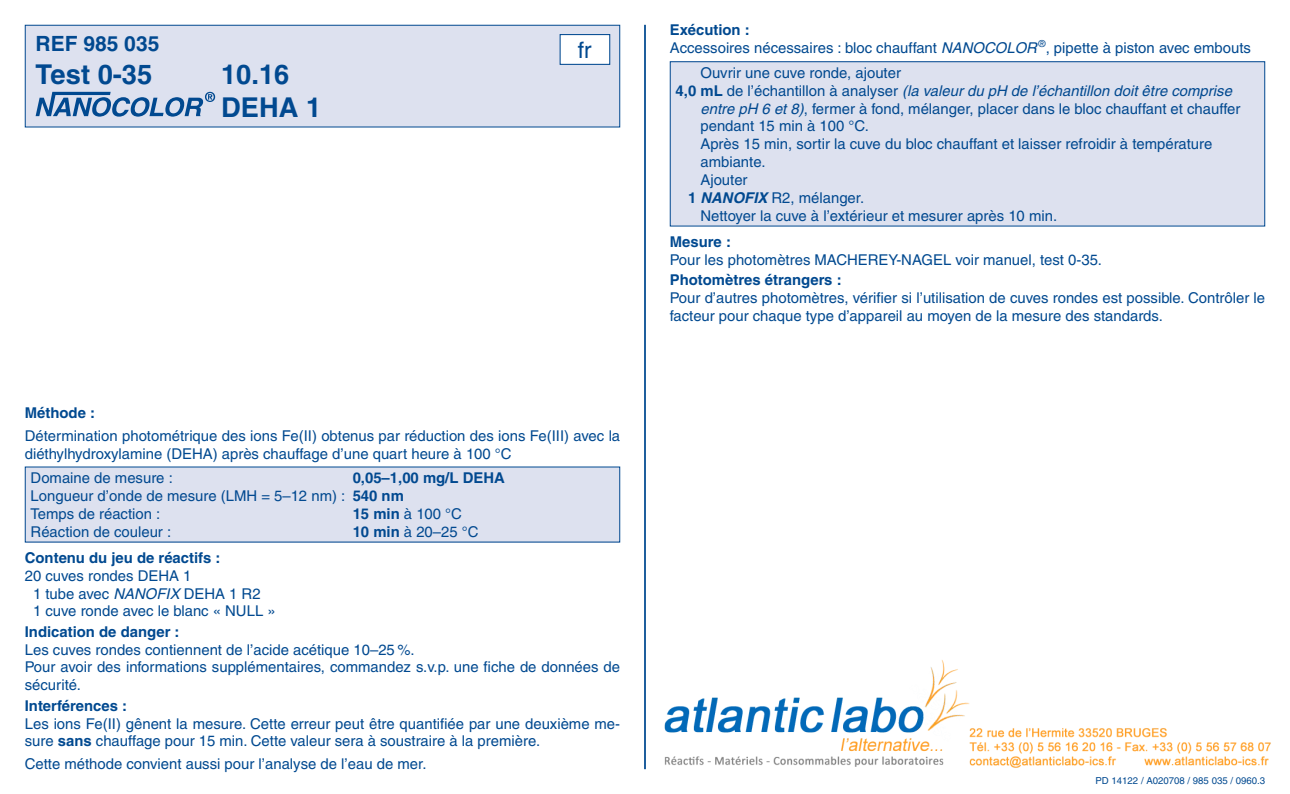
<style>
.page{position:relative;width:1290px;height:794px;background:#fff}
.page>*{position:absolute;margin:0;border:0;box-sizing:border-box;transform-origin:0 0}
.t1{font:700 27.3px/32.9px "Helvetica LT Pro";color:#014990}
.t2{font:22.75px "Helvetica";color:#014990}
.t3{font:700 21px "Helvetica LT Pro";color:#014990}
.t4{font:14.88px/17.8px "Helvetica LT Pro";color:#014990}
.t5{font:700 14.88px "Helvetica LT Pro";color:#014990}
.t6{font:italic 14.88px "Helvetica LT Pro";color:#014990}
.t7{font:9.62px "Helvetica LT Pro";color:#014990}
.s1{font-weight:700}
.s2{font-style:italic}
.s3{font-weight:700;font-style:normal}
.s4{font-style:normal}
.s5{font-weight:700;font-style:italic}
</style>
<div class="page">
<div style="left:25px;top:25px;width:595px;height:102px;background:#dde1ef"></div>
<svg style="left:36px;top:92px;width:179px;height:25px"></svg>
<div style="left:25px;top:25px;width:595px;height:102px;border:1px solid #014990"></div>
<div style="left:560px;top:35px;width:50px;height:29px;background:#fff"></div>
<div style="left:560px;top:34px;width:50px;height:31px;border:1px solid #014990"></div>
<hr style="left:644px;top:25px;width:2px;height:744px;background:#014990">
<div style="left:25px;top:467px;width:595px;height:75px;background:#dde1ef"></div>
<div style="left:670px;top:62px;width:595px;height:164px;background:#dde1ef"></div>
<div style="left:670px;top:61px;width:595px;height:165px;border:1px solid #014990"></div>
<img style="left:664px;top:660px;width:607px;height:108px">
<h3 class="t3" style="left:36px;top:30px;width:125px">REF 985 035</h3>
<h1 class="t1" style="left:36px;top:58px;width:118px">Test 0-35</h1>
<h1 class="t1" style="left:221px;top:58px;width:102px">10.16<br>DEHA 1</h1>
<h2 class="t2" style="left:578px;top:32px;width:15px">fr</h2>
<p class="t5" style="left:25px;top:403px;width:72px">Méthode :</p>
<p class="t4" style="left:25px;top:426px;width:597px">Détermination photométrique des ions Fe(II) obtenus par réduction des ions Fe(III) avec la diéthylhydroxylamine (DEHA) après chauffage d’une quart heure à 100 °C</p>
<p class="t4" style="left:31px;top:469px;width:144px">Domaine de mesure :</p>
<p class="t4" style="left:31px;top:469px;width:476px;text-indent:322px"><span class="s1">0,05–1,00 mg/L DEHA<br></span>Longueur d’onde de mesure (LMH = 5–12 nm) : <span class="s1">540 nm<br></span>Temps de réaction :</p>
<p class="t4" style="left:353px;top:504px;width:111px"><span class="s1">15 min</span> à 100 °C</p>
<p class="t4" style="left:31px;top:522px;width:142px">Réaction de couleur :</p>
<p class="t4" style="left:353px;top:522px;width:127px"><span class="s1">10 min</span> à 20–25 °C</p>
<p class="t5" style="left:25px;top:548px;width:197px">Contenu du jeu de réactifs :</p>
<p class="t4" style="left:33px;top:566px;width:244px;text-indent:-8px">20 cuves rondes DEHA 1<br>1 tube avec <span class="s2">NANOFIX</span> DEHA 1 R2<br>1 cuve ronde avec le blanc « NULL »</p>
<p class="t5" style="left:25px;top:622px;width:156px">Indication de danger :</p>
<p class="t4" style="left:25px;top:640px;width:597px">Les cuves rondes contiennent de l’acide acétique 10–25 %.<br>Pour avoir des informations supplémentaires, commandez s.v.p. une fiche de données de sécurité.</p>
<p class="t5" style="left:25px;top:696px;width:104px">Interférences :</p>
<p class="t4" style="left:25px;top:714px;width:597px">Les ions Fe(II) gênent la mesure. Cette erreur peut être quantifiée par une deuxième me&shy;sure <span class="s1">sans</span> chauffage pour 15 min. Cette valeur sera à soustraire à la première.</p>
<p class="t4" style="left:25px;top:755px;width:403px">Cette méthode convient aussi pour l’analyse de l’eau de mer.</p>
<p class="t4" style="left:670px;top:21px;width:583px"><span class="s1">Exécution :<br></span>Accessoires nécessaires : bloc chauffant <span class="s2">NANOCOLOR</span> <sup>®</sup>, pipette à piston avec embouts</p>
<p class="t4" style="left:700px;top:64px;width:202px">Ouvrir une cuve ronde, ajouter</p>
<p class="t6" style="left:676px;top:82px;width:558px"><span class="s3">4,0 mL</span> <span class="s4">de l’échantillon à analyser</span> (la valeur du pH de l’échantillon doit être comprise</p>
<p class="t4" style="left:700px;top:99px;width:541px"><span class="s2">entre pH 6 et 8)</span>, fermer à fond, mélanger, placer dans le bloc chauffant et chauffer</p>
<p class="t4" style="left:700px;top:117px;width:170px">pendant 15 min à 100 °C.</p>
<p class="t4" style="left:700px;top:135px;width:513px">Après 15 min, sortir la cuve du bloc chauffant et laisser refroidir à température</p>
<p class="t4" style="left:700px;top:153px;width:67px">ambiante.</p>
<p class="t4" style="left:700px;top:171px;width:49px">Ajouter</p>
<p class="t4" style="left:688px;top:189px;width:178px"><span class="s1">1</span> <span class="s5">NANOFIX</span> R2, mélanger.</p>
<p class="t4" style="left:700px;top:206px;width:358px">Nettoyer la cuve à l’extérieur et mesurer après 10 min.</p>
<p class="t5" style="left:670px;top:232px;width:63px">Mesure :</p>
<p class="t4" style="left:670px;top:250px;width:434px">Pour les photomètres MACHEREY-NAGEL voir manuel, test 0-35.</p>
<p class="t5" style="left:670px;top:271px;width:173px">Photomètres étrangers :</p>
<p class="t4" style="left:670px;top:289px;width:597px">Pour d’autres photomètres, vérifier si l’utilisation de cuves rondes est possible. Contrôler le facteur pour chaque type d’appareil au moyen de la mesure des standards.</p>
<p class="t7" style="left:1095px;top:774px;width:171px">PD 14122 / A020708 / 985 035 / 0960.3</p>
</div>
